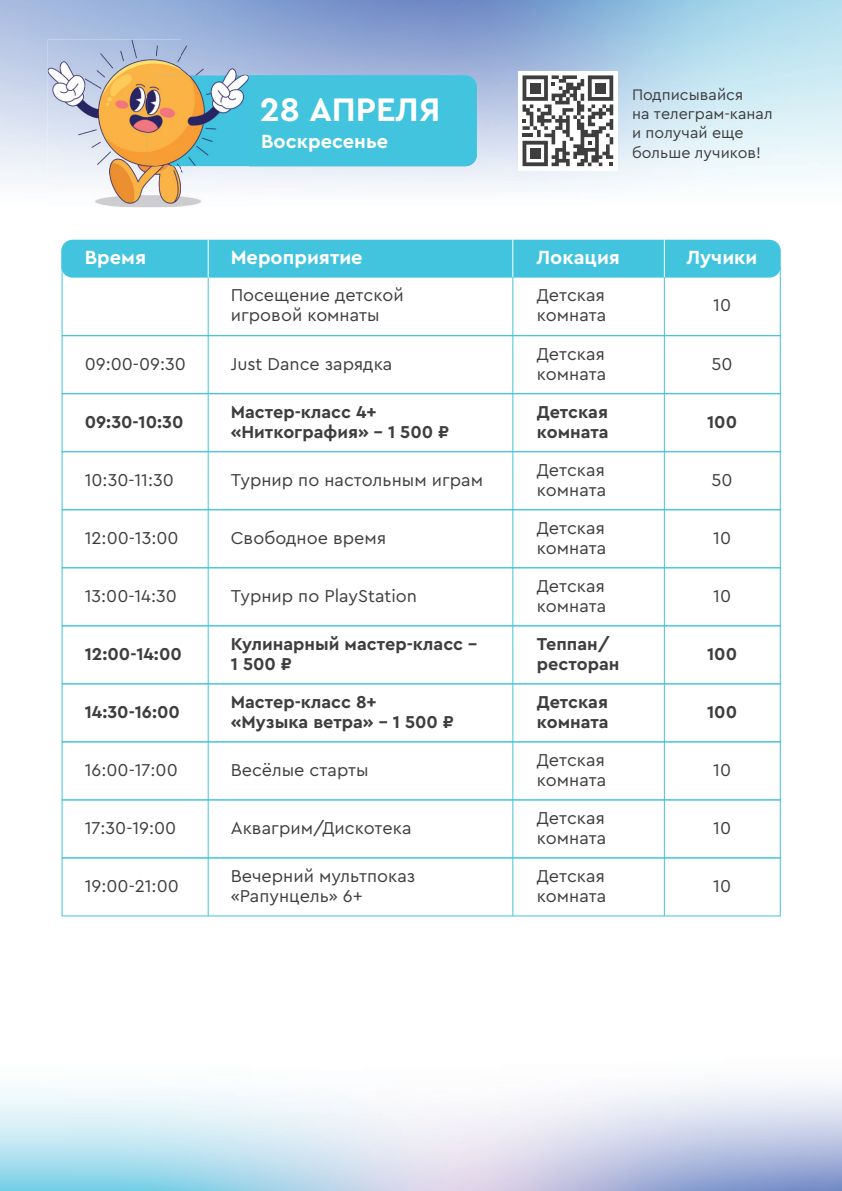
<style>
.page{position:relative;width:842px;height:1191px;background:#fff}
.page>*{position:absolute;margin:0;border:0;box-sizing:border-box;transform-origin:0 0}
.t1{font:700 34.2px "Cera Pro";color:#fff}
.t2{font:700 20px "Cera Pro";color:#fff}
.t3{font:18px/20px "Cera Pro";color:#3e3e3f}
.t4{font:700 18px/20px "Cera Pro";color:#3e3e3f}
.t5{font:16px/19.2px "Cera Pro";color:#3e3e3f}
</style>
<div class="page">
<svg style="left:522px;top:75px;width:91px;height:91px"></svg>
<div style="left:530px;top:83px;width:11px;height:11px;background:#3e3e3f"></div>
<div style="left:595px;top:83px;width:11px;height:11px;background:#3e3e3f"></div>
<div style="left:530px;top:148px;width:11px;height:11px;background:#3e3e3f"></div>
<div style="left:248px;top:75px;width:229px;height:91px;background:#42c4df"></div>
<div style="left:61px;top:240px;width:720px;height:38px;background:#42c4df;border-radius:11px"></div>
<img style="left:48px;top:39px;width:133px;height:168px">
<img style="left:181px;top:39px;width:67px;height:36px">
<img style="left:181px;top:166px;width:67px;height:41px">
<img style="left:147px;top:75px;width:101px;height:91px">
<div style="left:62px;top:335px;width:719px;height:59px;border:1px solid #42c4df"></div>
<div style="left:62px;top:509px;width:719px;height:59px;border:1px solid #42c4df"></div>
<div style="left:62px;top:567px;width:719px;height:59px;border:1px solid #42c4df"></div>
<div style="left:62px;top:799px;width:719px;height:59px;border:1px solid #42c4df"></div>
<div style="left:62px;top:857px;width:719px;height:59px;border:1px solid #42c4df"></div>
<div style="left:62px;top:625px;width:719px;height:59px;border:1px solid #42c4df"></div>
<div style="left:62px;top:393px;width:719px;height:59px;border:1px solid #42c4df"></div>
<div style="left:62px;top:683px;width:719px;height:59px;border:1px solid #42c4df"></div>
<hr style="left:208px;top:272px;width:1px;height:644px;background:#42c4df">
<hr style="left:512px;top:272px;width:1px;height:644px;background:#42c4df">
<hr style="left:664px;top:272px;width:1px;height:644px;background:#42c4df">
<hr style="left:208px;top:240px;width:1px;height:38px;background:#fff">
<hr style="left:512px;top:239px;width:1px;height:38px;background:#fff">
<hr style="left:664px;top:239px;width:1px;height:38px;background:#fff">
<h1 class="t1" style="left:260px;top:87px;width:182px">28 АПРЕЛЯ</h1>
<p class="t5" style="left:632px;top:84px;width:142px">Подписывайся<br>на телеграм-канал и получай еще больше лучиков!</p>
<p class="t2" style="left:261px;top:128px;width:129px">Воскресенье</p>
<p class="t2" style="left:85px;top:244px;width:63px">Время</p>
<p class="t2" style="left:231px;top:244px;width:133px">Мероприятие</p>
<p class="t2" style="left:537px;top:244px;width:85px">Локация</p>
<p class="t2" style="left:687px;top:244px;width:72px">Лучики</p>
<p class="t3" style="left:231px;top:284px;width:174px">Посещение детской игровой комнаты</p>
<p class="t3" style="left:537px;top:284px;width:71px">Детская комната</p>
<p class="t3" style="left:713px;top:294px;width:19px">10</p>
<p class="t3" style="left:231px;top:353px;width:163px">Just Dance зарядка</p>
<p class="t3" style="left:537px;top:343px;width:71px">Детская комната</p>
<p class="t3" style="left:85px;top:353px;width:103px">09:00-09:30</p>
<p class="t3" style="left:712px;top:353px;width:23px">50</p>
<p class="t4" style="left:231px;top:401px;width:220px">Мастер-класс 4+ «Ниткография» – 1 500 ₽</p>
<p class="t4" style="left:537px;top:401px;width:73px">Детская комната</p>
<p class="t4" style="left:85px;top:411px;width:100px">09:30-10:30</p>
<p class="t4" style="left:707px;top:411px;width:32px">100</p>
<p class="t3" style="left:231px;top:469px;width:254px">Турнир по настольным играм</p>
<p class="t3" style="left:537px;top:459px;width:71px">Детская комната</p>
<p class="t3" style="left:85px;top:469px;width:91px">10:30-11:30</p>
<p class="t3" style="left:712px;top:469px;width:23px">50</p>
<p class="t3" style="left:231px;top:527px;width:157px">Свободное время</p>
<p class="t3" style="left:537px;top:517px;width:71px">Детская комната</p>
<p class="t3" style="left:85px;top:527px;width:95px">12:00-13:00</p>
<p class="t3" style="left:713px;top:527px;width:19px">10</p>
<p class="t3" style="left:231px;top:585px;width:188px">Турнир по PlayStation</p>
<p class="t3" style="left:537px;top:575px;width:71px">Детская комната</p>
<p class="t3" style="left:85px;top:585px;width:94px">13:00-14:30</p>
<p class="t3" style="left:713px;top:585px;width:19px">10</p>
<p class="t4" style="left:231px;top:633px;width:248px">Кулинарный мастер-класс –<br>1 500 ₽</p>
<p class="t4" style="left:537px;top:633px;width:84px">Теппан/ ресторан</p>
<p class="t4" style="left:85px;top:643px;width:99px">12:00-14:00</p>
<p class="t4" style="left:707px;top:643px;width:32px">100</p>
<p class="t4" style="left:231px;top:691px;width:225px">Мастер-класс 8+ «Музыка ветра» – 1 500 ₽</p>
<p class="t4" style="left:537px;top:691px;width:73px">Детская комната</p>
<p class="t4" style="left:85px;top:701px;width:97px">14:30-16:00</p>
<p class="t4" style="left:707px;top:701px;width:32px">100</p>
<p class="t3" style="left:231px;top:759px;width:139px">Весёлые старты</p>
<p class="t3" style="left:537px;top:749px;width:71px">Детская комната</p>
<p class="t3" style="left:85px;top:759px;width:94px">16:00-17:00</p>
<p class="t3" style="left:713px;top:759px;width:19px">10</p>
<p class="t3" style="left:231px;top:817px;width:182px">Аквагрим/Дискотека</p>
<p class="t3" style="left:537px;top:807px;width:71px">Детская комната</p>
<p class="t3" style="left:85px;top:817px;width:93px">17:30-19:00</p>
<p class="t3" style="left:713px;top:817px;width:19px">10</p>
<p class="t3" style="left:231px;top:865px;width:186px">Вечерний мультпоказ «Рапунцель» 6+</p>
<p class="t3" style="left:537px;top:865px;width:71px">Детская комната</p>
<p class="t3" style="left:85px;top:875px;width:96px">19:00-21:00</p>
<p class="t3" style="left:713px;top:875px;width:19px">10</p>
</div>
